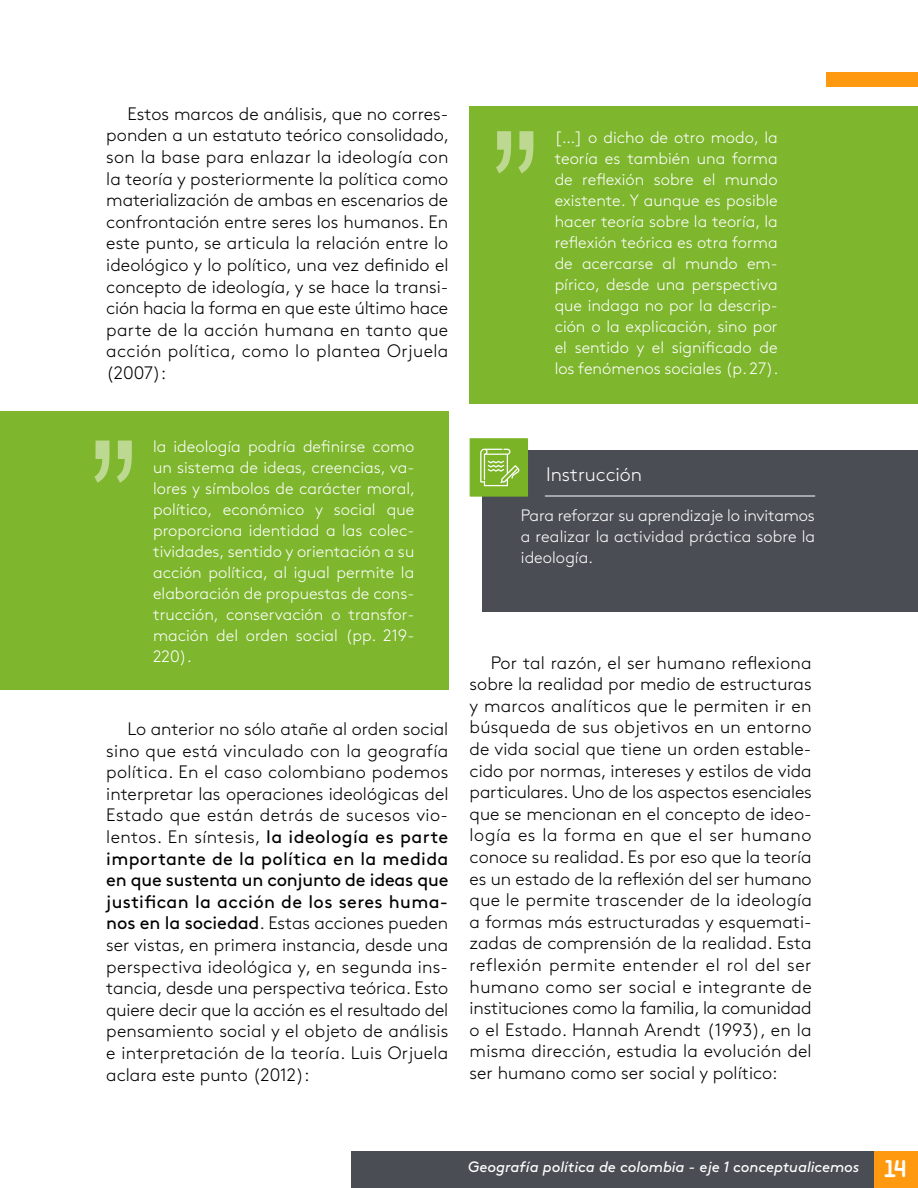
<style>
.page{position:relative;width:918px;height:1188px;background:#fff}
.page>*{position:absolute;margin:0;border:0;box-sizing:border-box;transform-origin:0 0}
.t1{font:180px "Arial Narrow";color:#bdd991}
.t2{font:300 19.5px "Brown Std";color:#fff}
.t3{font:300 18px/21.6px "Brown Std";letter-spacing:.01em;color:#000;text-align:justify}
.t4{font:300 16.5px/21px "Brown Std";color:#fff;text-align:justify}
.t5{font:italic 15px "Brown Std";letter-spacing:-.005em;color:#fff}
.s1{font-weight:400}
.s2{font-family:"Areandina Voz";font-style:normal;font-size:24px}
</style>
<div class="page">
<div style="left:826px;top:72px;width:92px;height:15px;background:#ff990f"></div>
<div style="left:873px;top:1151px;width:45px;height:37px;background:#ff990f"></div>
<div style="left:351px;top:1151px;width:522px;height:37px;background:#4a4d54"></div>
<div style="left:470px;top:106px;width:448px;height:298px;background:#7eb62d"></div>
<div style="left:0;top:411px;width:448px;height:279px;background:#7eb62d"></div>
<div style="left:483px;top:451px;width:435px;height:161px;background:#4a4d54"></div>
<div style="left:470px;top:438px;width:58px;height:59px;background:#7ab326;border:1px solid #7ab326"></div>
<hr style="left:545px;top:496px;width:270px;height:1px;background:#fff">
<svg style="left:480px;top:449px;width:39px;height:37px"></svg>
<p class="t3" style="left:106px;top:103px;width:345px;text-indent:21px">Estos marcos de análisis, que no corres&shy;ponden a un estatuto teórico consolidado, son la base para enlazar la ideología con la teoría y posteriormente la política como materialización de ambas en escenarios de confrontación entre seres los humanos. En este punto, se articula la relación entre lo ideológico y lo político, una vez definido el concepto de ideología, y se hace la transi&shy;ción hacia la forma en que este último hace parte de la acción humana en tanto que acción política, como lo plantea Orjuela (2007):</p>
<h1 class="t1" style="left:491px;top:65px;width:51px">”</h1>
<p class="t4" style="left:555px;top:127px;width:225px">[…] o dicho de otro modo, la teoría es también una forma de reflexión sobre el mundo existente. Y aunque es posible hacer teoría sobre la teoría, la reflexión teórica es otra forma de acercarse al mundo em&shy;pírico, desde una perspectiva que indaga no por la descrip&shy;ción o la explicación, sino por el sentido y el significado de los fenómenos sociales (p. 27).</p>
<h1 class="t1" style="left:89px;top:374px;width:51px">”</h1>
<p class="t4" style="left:153px;top:436px;width:264px">la ideología podría definirse como un sistema de ideas, creencias, va&shy;lores y símbolos de carácter moral, político, económico y social que proporciona identidad a las colec&shy;tividades, sentido y orientación a su acción política, al igual permite la elaboración de propuestas de cons&shy;trucción, conservación o transfor&shy;mación del orden social (pp. 219- 220).</p>
<p class="t3" style="left:106px;top:718px;width:344px;text-indent:21px">Lo anterior no sólo atañe al orden social sino que está vinculado con la geografía política. En el caso colombiano podemos interpretar las operaciones ideológicas del Estado que están detrás de sucesos vio&shy;lentos. En síntesis, <span class="s1">la ideología es parte importante de la política en la medida en que sustenta un conjunto de ideas que justifican la acción de los seres huma&shy;nos en la sociedad</span>. Estas acciones pueden ser vistas, en primera instancia, desde una perspectiva ideológica y, en segunda ins&shy;tancia, desde una perspectiva teórica. Esto quiere decir que la acción es el resultado del pensamiento social y el objeto de análisis e interpretación de la teoría. Luis Orjuela aclara este punto (2012):</p>
<p class="t2" style="left:546px;top:463px;width:98px">Instrucción</p>
<p class="t4" style="left:521px;top:505px;width:296px">Para reforzar su aprendizaje lo invitamos a realizar la actividad práctica sobre la ideología.</p>
<p class="t3" style="left:470px;top:652px;width:344px;text-indent:21px">Por tal razón, el ser humano reflexiona sobre la realidad por medio de estructuras y marcos analíticos que le permiten ir en búsqueda de sus objetivos en un entorno de vida social que tiene un orden estable&shy;cido por normas, intereses y estilos de vida particulares. Uno de los aspectos esenciales que se mencionan en el concepto de ideo&shy;logía es la forma en que el ser humano conoce su realidad. Es por eso que la teoría es un estado de la reflexión del ser humano que le permite trascender de la ideología a formas más estructuradas y esquemati&shy;zadas de comprensión de la realidad. Esta reflexión permite entender el rol del ser humano como ser social e integrante de instituciones como la familia, la comunidad o el Estado. Hannah Arendt (1993), en la misma dirección, estudia la evolución del ser humano como ser social y político:</p>
<p class="t5" style="left:468px;top:1158px;width:440px">Geografía política de colombia - eje 1 conceptualicemos <span class="s2">14</span></p>
</div>
